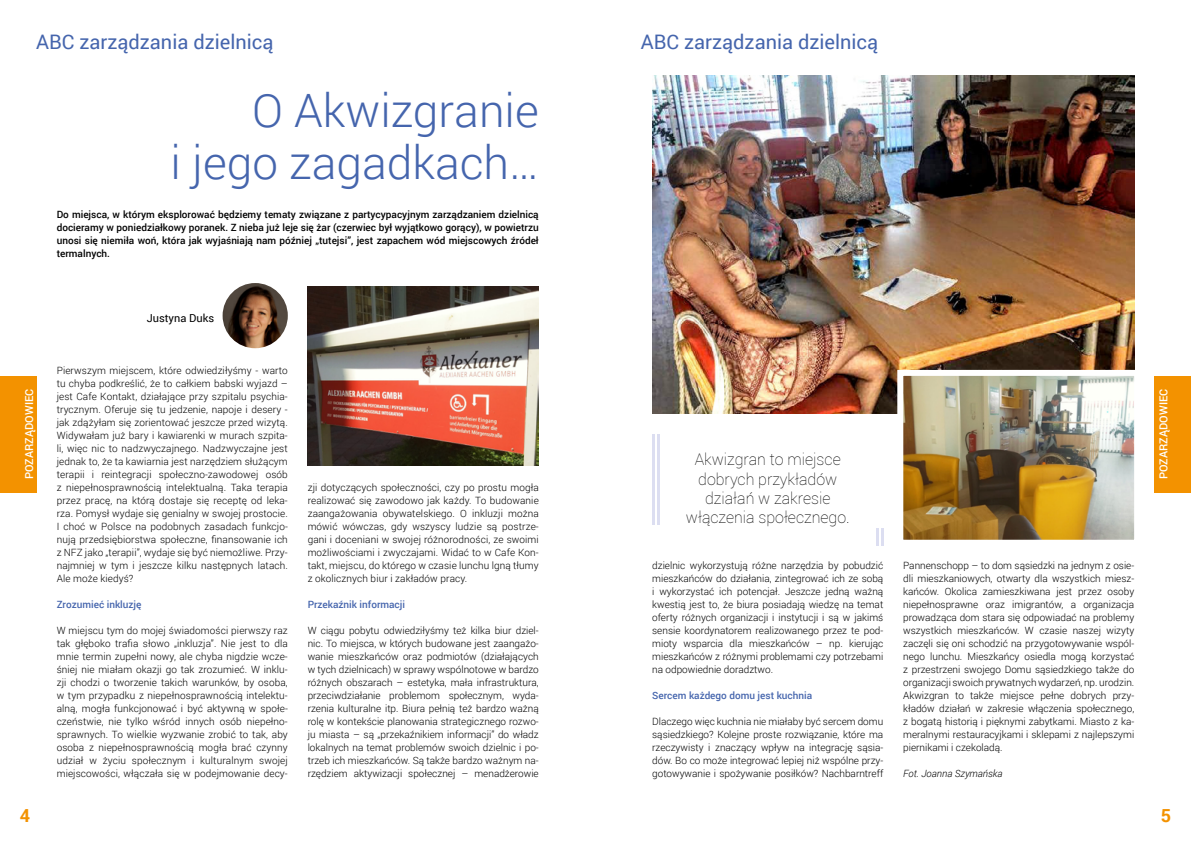
<style>
.page{position:relative;width:1191px;height:842px;background:#fff}
.page>*{position:absolute;margin:0;border:0;box-sizing:border-box;transform-origin:0 0}
.t1{font:300 46px/52px "Roboto";color:#4565ad;text-align:right}
.t2{font:20px "Roboto";color:#4565ad}
.t3{font:700 18px "Roboto";color:#f39200}
.t4{font:100 16px/19.2px "Roboto";color:#000;text-align:center}
.t5{font:500 11px "Roboto";color:#fff}
.t6{font:11px "Roboto";color:#000}
.t7{font:300 10px/13px "Roboto";color:#000;text-align:justify}
.t8{font:500 10px/13px "Roboto";color:#000;text-align:justify}
.t9{font:500 10px "Roboto";color:#4565ad}
.t10{font:italic 300 10px "Roboto";color:#000}
</style>
<div class="page">
<img style="left:652px;top:75px;width:482px;height:338px">
<img style="left:894px;top:367px;width:241px;height:173px">
<img style="left:308px;top:286px;width:231px;height:179px">
<img style="left:223px;top:283px;width:65px;height:65px;border-radius:33px">
<hr style="left:652px;top:434px;width:3px;height:91px;background:#dcdef1">
<hr style="left:657px;top:434px;width:2px;height:91px;background:#dcdef1">
<hr style="left:876px;top:528px;width:3px;height:17px;background:#dcdef1">
<hr style="left:880px;top:528px;width:3px;height:17px;background:#dcdef1">
<div style="left:1154px;top:376px;width:37px;height:116px;background:#f39200"></div>
<div style="left:0;top:376px;width:37px;height:116px;background:#f39200"></div>
<h2 class="t2" style="left:36px;top:28px;width:239px">ABC zarządzania dzielnicą</h2>
<h2 class="t2" style="left:641px;top:28px;width:239px">ABC zarządzania dzielnicą</h2>
<h1 class="t1" style="left:170px;top:83px;width:370px">O Akwizgranie<br>i jego zagadkach…</h1>
<p class="t8" style="left:57px;top:208px;width:483px">Do miejsca, w którym eksplorować będziemy tematy związane z partycypacyjnym zarządzaniem dzielnicą docieramy w poniedziałkowy poranek. Z nieba już leje się żar (czerwiec był wyjątkowo gorący), w powietrzu unosi się niemiła woń, która jak wyjaśniają nam później „tutejsi”, jest zapachem wód miejscowych źródeł termalnych.</p>
<p class="t6" style="left:147px;top:310px;width:69px">Justyna Duks</p>
<p class="t7" style="left:57px;top:364px;width:233px">Pierwszym miejscem, które odwiedziłyśmy - warto tu chyba podkreślić, że to całkiem babski wyjazd – jest Cafe Kontakt, działające przy szpitalu psychia&shy;trycznym. Oferuje się tu jedzenie, napoje i desery - jak zdążyłam się zorientować jeszcze przed wizytą.<br>Widywałam już bary i kawiarenki w murach szpita&shy;li, więc nic to nadzwyczajnego. Nadzwyczajne jest jednak to, że ta kawiarnia jest narzędziem służącym terapii i reintegracji społeczno-zawodowej osób z niepełnosprawnością intelektualną. Taka terapia przez pracę, na którą dostaje się receptę od leka&shy;rza. Pomysł wydaje się genialny w swojej prostocie.<br>I choć w Polsce na podobnych zasadach funkcjo&shy;nują przedsiębiorstwa społeczne, finansowanie ich z NFZ jako „terapii”, wydaje się być niemożliwe. Przy&shy;najmniej w tym i jeszcze kilku następnych latach.<br>Ale może kiedyś?</p>
<p class="t9" style="left:57px;top:597px;width:86px">Zrozumieć inkluzję</p>
<p class="t7" style="left:57px;top:624px;width:233px">W miejscu tym do mojej świadomości pierwszy raz tak głęboko trafia słowo „inkluzja”. Nie jest to dla mnie termin zupełni nowy, ale chyba nigdzie wcze&shy;śniej nie miałam okazji go tak zrozumieć. W inklu&shy;zji chodzi o tworzenie takich warunków, by osoba, w tym przypadku z niepełnosprawnością intelektu&shy;alną, mogła funkcjonować i być aktywną w społe&shy;czeństwie, nie tylko wśród innych osób niepełno&shy;sprawnych. To wielkie wyzwanie zrobić to tak, aby osoba z niepełnosprawnością mogła brać czynny udział w życiu społecznym i kulturalnym swojej miejscowości, włączała się w podejmowanie decy-</p>
<p class="t5" style="left:21px;top:479px;width:92px;rotate:-90deg">POZARZĄDOWIEC</p>
<p class="t5" style="left:1155px;top:479px;width:92px;rotate:-90deg">POZARZĄDOWIEC</p>
<h3 class="t4" style="left:686px;top:450px;width:165px">Akwizgran to miejsce dobrych przykładów działań w zakresie włączenia społecznego.</h3>
<p class="t7" style="left:308px;top:481px;width:233px">zji dotyczących społeczności, czy po prostu mogła realizować się zawodowo jak każdy. To budowanie zaangażowania obywatelskiego. O inkluzji można mówić wówczas, gdy wszyscy ludzie są postrze&shy;gani i doceniani w swojej różnorodności, ze swoimi możliwościami i zwyczajami. Widać to w Cafe Kon&shy;takt, miejscu, do którego w czasie lunchu lgną tłumy z okolicznych biur i zakładów pracy.</p>
<p class="t9" style="left:308px;top:597px;width:99px">Przekaźnik informacji</p>
<p class="t7" style="left:308px;top:624px;width:233px">W ciągu pobytu odwiedziłyśmy też kilka biur dziel&shy;nic. To miejsca, w których budowane jest zaangażo&shy;wanie mieszkańców oraz podmiotów (działających w tych dzielnicach) w sprawy wspólnotowe w bardzo różnych obszarach – estetyka, mała infrastruktura, przeciwdziałanie problemom społecznym, wyda&shy;rzenia kulturalne itp. Biura pełnią też bardzo ważną rolę w kontekście planowania strategicznego rozwo&shy;ju miasta – są „przekaźnikiem informacji” do władz lokalnych na temat problemów swoich dzielnic i po&shy;trzeb ich mieszkańców. Są także bardzo ważnym na&shy;rzędziem aktywizacji społecznej – menadżerowie</p>
<p class="t7" style="left:903px;top:559px;width:233px">Pannenschopp – to dom sąsiedzki na jednym z osie&shy;dli mieszkaniowych, otwarty dla wszystkich miesz&shy;kańców. Okolica zamieszkiwana jest przez osoby niepełnosprawne oraz imigrantów, a organizacja prowadząca dom stara się odpowiadać na problemy wszystkich mieszkańców. W czasie naszej wizyty zaczęli się oni schodzić na przygotowywanie wspól&shy;nego lunchu. Mieszkańcy osiedla mogą korzystać z przestrzeni swojego Domu sąsiedzkiego także do organizacji swoich prywatnych wydarzeń, np. urodzin.<br>Akwizgran to także miejsce pełne dobrych przy&shy;kładów działań w zakresie włączenia społecznego, z bogatą historią i pięknymi zabytkami. Miasto z ka&shy;meralnymi restauracyjkami i sklepami z najlepszymi piernikami i czekoladą.</p>
<p class="t10" style="left:903px;top:767px;width:101px">Fot. Joanna Szymańska</p>
<p class="t7" style="left:652px;top:559px;width:233px">dzielnic wykorzystują różne narzędzia by pobudzić mieszkańców do działania, zintegrować ich ze sobą i wykorzystać ich potencjał. Jeszcze jedną ważną kwestią jest to, że biura posiadają wiedzę na temat oferty różnych organizacji i instytucji i są w jakimś sensie koordynatorem realizowanego przez te pod&shy;mioty wsparcia dla mieszkańców – np. kierując mieszkańców z różnymi problemami czy potrzebami na odpowiednie doradztwo.</p>
<p class="t9" style="left:652px;top:688px;width:161px">Sercem każdego domu jest kuchnia</p>
<p class="t7" style="left:652px;top:715px;width:233px">Dlaczego więc kuchnia nie miałaby być sercem domu sąsiedzkiego? Kolejne proste rozwiązanie, które ma rzeczywisty i znaczący wpływ na integrację sąsia&shy;dów. Bo co może integrować lepiej niż wspólne przy&shy;gotowywanie i spożywanie posiłków? Nachbarntreff</p>
<h3 class="t3" style="left:20px;top:803px;width:12px">4</h3>
<h3 class="t3" style="left:1160px;top:803px;width:12px">5</h3>
</div>
